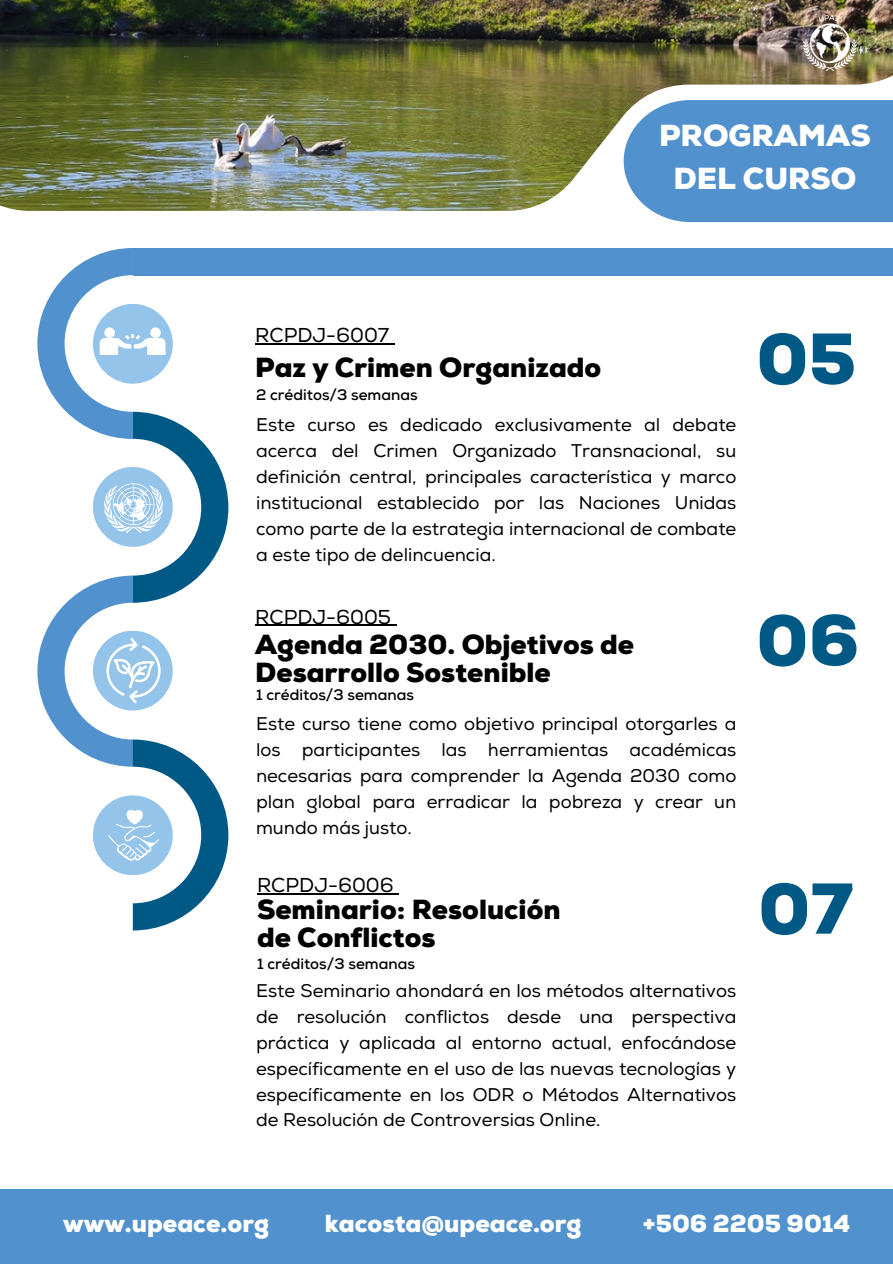
<style>
.page{position:relative;width:893px;height:1264px;background:#fff}
.page>*{position:absolute;margin:0;border:0;box-sizing:border-box;transform-origin:0 0}
.t1{font:900 71.7px "Nexa";color:#005885}
.t2{font:900 30.3px/43.8px "Nexa";color:#fff;text-align:center}
.t3{font:900 27.6px/28.2px "Nexa";color:#000}
.t4{font:900 24.6px "Nexa";color:#fff}
.t5{font:20.1px "Nexa";color:#000}
.t6{font:18.3px/25.8px "Nexa";color:#000;text-align:justify}
.t7{font:700 15.15px "Nexa";color:#000}
</style>
<div class="page">
<img style="left:0;top:0;width:892px;height:211px">
<div style="left:623px;top:100px;width:269px;height:122px;background:#5191cd"></div>
<div style="left:0;top:1189px;width:892px;height:74px;background:#5191cd"></div>
<div style="left:133px;top:248px;width:759px;height:27px;background:#5191cd"></div>
<hr style="left:255px;top:343px;width:134px;height:1px;background:#000">
<hr style="left:255px;top:625px;width:136px;height:1px;background:#000">
<hr style="left:257px;top:893px;width:136px;height:1px;background:#000">
<svg style="left:37px;top:248px;width:191px;height:682px"></svg>
<img style="left:800px;top:7px;width:59px;height:69px">
<p class="t5" style="left:255px;top:323px;width:135px">RCPDJ-6007</p>
<p class="t3" style="left:255px;top:354px;width:347px">Paz y Crimen Organizado</p>
<p class="t7" style="left:256px;top:386px;width:163px">2 créditos/3 semanas</p>
<p class="t2" style="left:659px;top:114px;width:213px">PROGRAMAS<br>DEL CURSO</p>
<p class="t1" style="left:756px;top:316px;width:101px">05</p>
<p class="t6" style="left:256px;top:412px;width:482px">Este curso es dedicado exclusivamente al debate acerca del Crimen Organizado Transnacional, su definición central, principales característica y marco institucional establecido por las Naciones Unidas como parte de la estrategia internacional de combate a este tipo de delincuencia.</p>
<p class="t5" style="left:255px;top:605px;width:137px">RCPDJ-6005</p>
<p class="t3" style="left:255px;top:631px;width:380px">Agenda 2030. Objetivos de<br>Desarrollo Sostenible</p>
<h2 class="t7" style="left:256px;top:686px;width:159px">1 créditos/3 semanas</h2>
<p class="t6" style="left:256px;top:712px;width:482px">Este curso tiene como objetivo principal otorgarles a los participantes las herramientas académicas necesarias para comprender la Agenda 2030 como plan global para erradicar la pobreza y crear un mundo más justo.</p>
<h4 class="t5" style="left:257px;top:873px;width:138px">RCPDJ-6006</h4>
<h4 class="t3" style="left:257px;top:896px;width:305px">Seminario: Resolución de Conflictos</h4>
<h2 class="t7" style="left:257px;top:954px;width:159px">1 créditos/3 semanas</h2>
<p class="t6" style="left:256px;top:978px;width:482px">Este Seminario ahondará en los métodos alternativos de resolución conflictos desde una perspectiva práctica y aplicada al entorno actual, enfocándose específicamente en el uso de las nuevas tecnologías y específicamente en los ODR o Métodos Alternativos de Resolución de Controversias Online.</p>
<p class="t1" style="left:756px;top:598px;width:104px">06</p>
<p class="t1" style="left:758px;top:866px;width:96px">07</p>
<h1 class="t4" style="left:63px;top:1209px;width:207px">www.upeace.org</h1>
<h1 class="t4" style="left:325px;top:1209px;width:258px">kacosta@upeace.org</h1>
<h1 class="t4" style="left:643px;top:1209px;width:209px">+506 2205 9014</h1>
</div>
